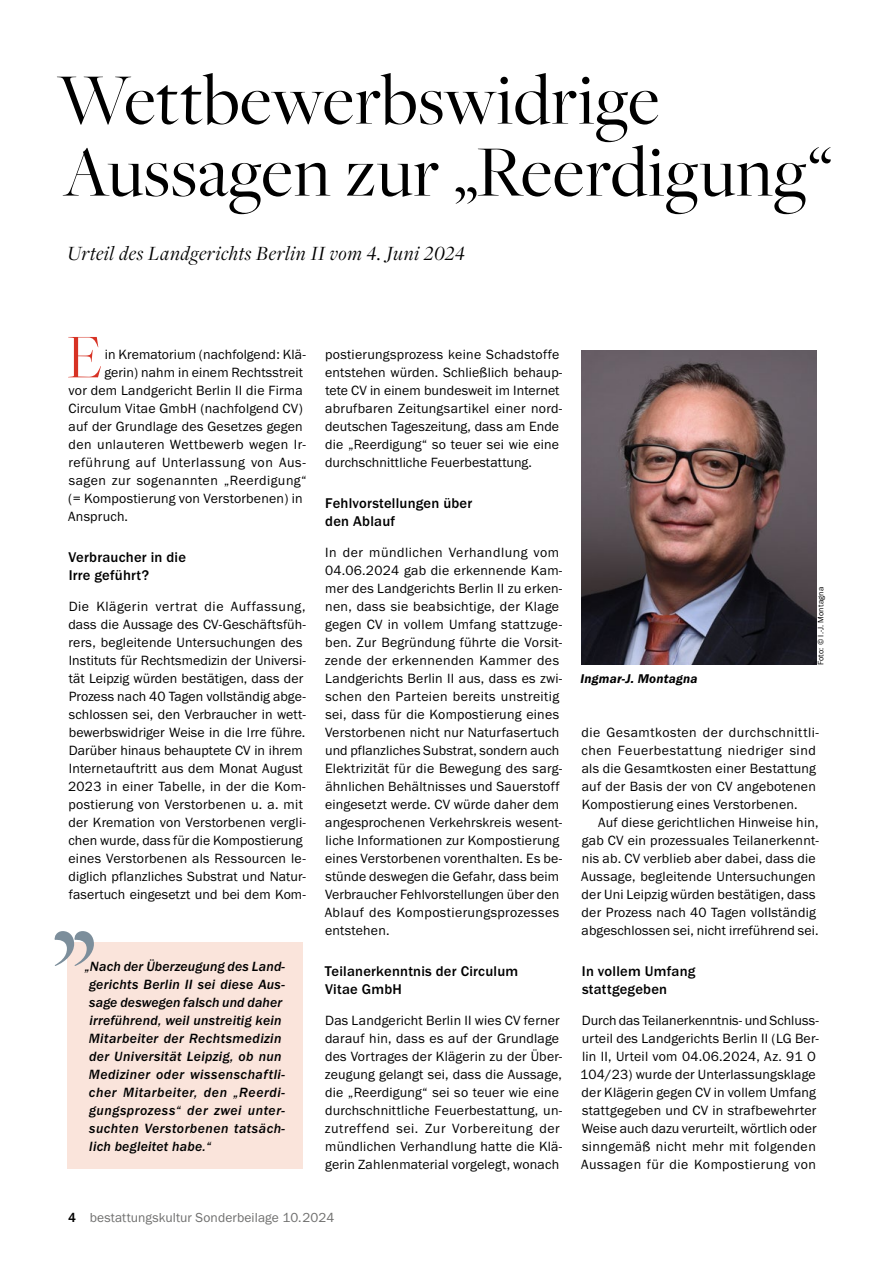
<style>
.page{position:relative;width:893px;height:1263px;background:#fff}
.page>*{position:absolute;margin:0;border:0;box-sizing:border-box;transform-origin:0 0}
.t1{font:75px/72px "Freight Big Pro";letter-spacing:.015em;color:#000}
.t2{font:300 64.65px "Freight Big Pro";color:#d73224}
.t3{font:italic 21px "Freight Disp Pro";letter-spacing:.03em;color:#000}
.t4{font:500 14.7px/18px "Franklin Gothic URW";letter-spacing:.015em;color:#000}
.t5{font:13.8px/18px "Franklin Gothic URW Boo";letter-spacing:.015em;color:#000}
.t6{font:13.8px/18px "Franklin Gothic URW Med Ita";letter-spacing:.025em;color:#000}
.t7{font:13.8px "Franklin Gothic URW Boo";letter-spacing:.04em;color:#000}
.t8{font:13.8px "Franklin Gothic URW Boo";letter-spacing:.035em;color:#000}
.t9{font:13.5px "Franklin Gothic URW Boo";letter-spacing:.01em;color:#6f6f6e}
.t10{font:13.2px "Franklin Gothic URW Dem Ita";letter-spacing:.015em;color:#000}
.t11{font:8.25px "Franklin Gothic URW Boo";letter-spacing:.015em;color:#000}
.s1{font-family:"Franklin Gothic URW";font-weight:500;color:#000}
</style>
<div class="page">
<div style="left:68px;top:942px;width:235px;height:227px;background:#fae4db"></div>
<svg style="left:54px;top:931px;width:40px;height:35px"></svg>
<img style="left:581px;top:351px;width:235px;height:314px">
<h1 class="t1" style="left:57px;top:62px;width:776px">Wettbewerbswidrige<br>Aussagen zur „Reerdigung“</h1>
<h3 class="t3" style="left:67px;top:240px;width:399px">Urteil des Landgerichts Berlin II vom 4. Juni 2024</h3>
<h2 class="t2" style="left:67px;top:315px;width:38px">E</h2>
<p class="t5" style="left:105px;top:345px;width:203px">in Krematorium (nachfolgend: Klä-</p>
<p class="t5" style="left:105px;top:363px;width:200px">gerin) nahm in einem Rechtsstreit</p>
<p class="t5" style="left:69px;top:381px;width:236px">vor dem Landgericht Berlin II die Firma</p>
<p class="t5" style="left:68px;top:399px;width:236px">Circulum Vitae GmbH (nachfolgend CV)</p>
<p class="t5" style="left:69px;top:417px;width:236px">auf der Grundlage des Gesetzes gegen</p>
<p class="t5" style="left:68px;top:435px;width:239px">den unlauteren Wettbewerb wegen Ir-</p>
<p class="t7" style="left:69px;top:454px;width:239px">reführung auf Unterlassung von Aus-</p>
<p class="t8" style="left:69px;top:472px;width:239px">sagen zur sogenannten „Reerdigung“</p>
<p class="t5" style="left:68px;top:489px;width:236px">(= Kompostierung von Verstorbenen) in</p>
<p class="t5" style="left:68px;top:507px;width:62px">Anspruch.</p>
<p class="t4" style="left:69px;top:548px;width:119px">Verbraucher in die<br>Irre geführt?</p>
<p class="t5" style="left:68px;top:597px;width:239px">Die Klägerin vertrat die Auffassung, dass die Aussage des CV-Geschäftsfüh&shy;rers, begleitende Untersuchungen des Instituts für Rechtsmedizin der Universi&shy;tät Leipzig würden bestätigen, dass der Prozess nach 40 Tagen vollständig abge&shy;schlossen sei, den Verbraucher in wett&shy;bewerbswidriger Weise in die Irre führe.<br>Darüber hinaus behauptete CV in ihrem Internetauftritt aus dem Monat August 2023 in einer Tabelle, in der die Kom&shy;postierung von Verstorbenen u. a. mit der Kremation von Verstorbenen vergli&shy;chen wurde, dass für die Kompostierung eines Verstorbenen als Ressourcen le&shy;diglich pflanzliches Substrat und Natur&shy;fasertuch eingesetzt und bei dem Kom-</p>
<p class="t6" style="left:85px;top:958px;width:202px">„Nach der Überzeugung des Land&shy;gerichts Berlin II sei diese Aus&shy;sage deswegen falsch und daher irreführend, weil unstreitig kein<br>Mitarbeiter der Rechtsmedizin der Universität Leipzig, ob nun<br>Mediziner oder wissenschaftli&shy;cher Mitarbeiter, den „Reerdi&shy;gungsprozess“ der zwei unter&shy;suchten Verstorbenen tatsäch&shy;lich begleitet habe.“</p>
<p class="t5" style="left:325px;top:345px;width:239px">postierungsprozess keine Schadstoffe entstehen würden. Schließlich behaup&shy;tete CV in einem bundesweit im Internet abrufbaren Zeitungsartikel einer nord&shy;deutschen Tageszeitung, dass am Ende die „Reerdigung“ so teuer sei wie eine durchschnittliche Feuerbestattung.</p>
<p class="t4" style="left:325px;top:494px;width:149px">Fehlvorstellungen über den Ablauf</p>
<p class="t5" style="left:325px;top:543px;width:239px">In der mündlichen Verhandlung vom 04.06.2024 gab die erkennende Kam&shy;mer des Landgerichts Berlin II zu erken&shy;nen, dass sie beabsichtige, der Klage gegen CV in vollem Umfang stattzuge&shy;ben. Zur Begründung führte die Vorsit&shy;zende der erkennenden Kammer des Landgerichts Berlin II aus, dass es zwi&shy;schen den Parteien bereits unstreitig sei, dass für die Kompostierung eines Verstorbenen nicht nur Naturfasertuch und pflanzliches Substrat, sondern auch Elektrizität für die Bewegung des sarg&shy;ähnlichen Behältnisses und Sauerstoff eingesetzt werde. CV würde daher dem angesprochenen Verkehrskreis wesent&shy;liche Informationen zur Kompostierung eines Verstorbenen vorenthalten. Es be&shy;stünde deswegen die Gefahr, dass beim Verbraucher Fehlvorstellungen über den Ablauf des Kompostierungsprozesses entstehen.</p>
<p class="t4" style="left:325px;top:962px;width:195px">Teilanerkenntnis der Circulum<br>Vitae GmbH</p>
<p class="t5" style="left:325px;top:1011px;width:239px">Das Landgericht Berlin II wies CV ferner darauf hin, dass es auf der Grundlage des Vortrages der Klägerin zu der Über&shy;zeugung gelangt sei, dass die Aussage, die „Reerdigung“ sei so teuer wie eine durchschnittliche Feuerbestattung, un&shy;zutreffend sei. Zur Vorbereitung der mündlichen Verhandlung hatte die Klä&shy;gerin Zahlenmaterial vorgelegt, wonach</p>
<p class="t9" style="left:68px;top:1209px;width:268px"><span class="s1">4</span> bestattungskultur Sonderbeilage 10.2024</p>
<p class="t10" style="left:581px;top:670px;width:119px">Ingmar-J. Montagna</p>
<p class="t11" style="left:816px;top:665px;width:80px;rotate:-90deg">Foto: © I.-J. Montagna</p>
<p class="t5" style="left:582px;top:723px;width:239px">die Gesamtkosten der durchschnittli&shy;chen Feuerbestattung niedriger sind als die Gesamtkosten einer Bestattung auf der Basis der von CV angebotenen Kompostierung eines Verstorbenen.</p>
<p class="t5" style="left:581px;top:813px;width:239px;text-indent:17px">Auf diese gerichtlichen Hinweise hin, gab CV ein prozessuales Teilanerkennt&shy;nis ab. CV verblieb aber dabei, dass die Aussage, begleitende Untersuchungen der Uni Leipzig würden bestätigen, dass der Prozess nach 40 Tagen vollständig abgeschlossen sei, nicht irreführend sei.</p>
<p class="t4" style="left:582px;top:962px;width:115px">In vollem Umfang stattgegeben</p>
<p class="t5" style="left:580px;top:1011px;width:240px">Durch das Teilanerkenntnis- und Schluss&shy;urteil des Landgerichts Berlin II (LG Ber&shy;lin II, Urteil vom 04.06.2024, Az. 91 O 104/23) wurde der Unterlassungsklage der Klägerin gegen CV in vollem Umfang stattgegeben und CV in strafbewehrter Weise auch dazu verurteilt, wörtlich oder sinngemäß nicht mehr mit folgenden Aussagen für die Kompostierung von</p>
</div>
